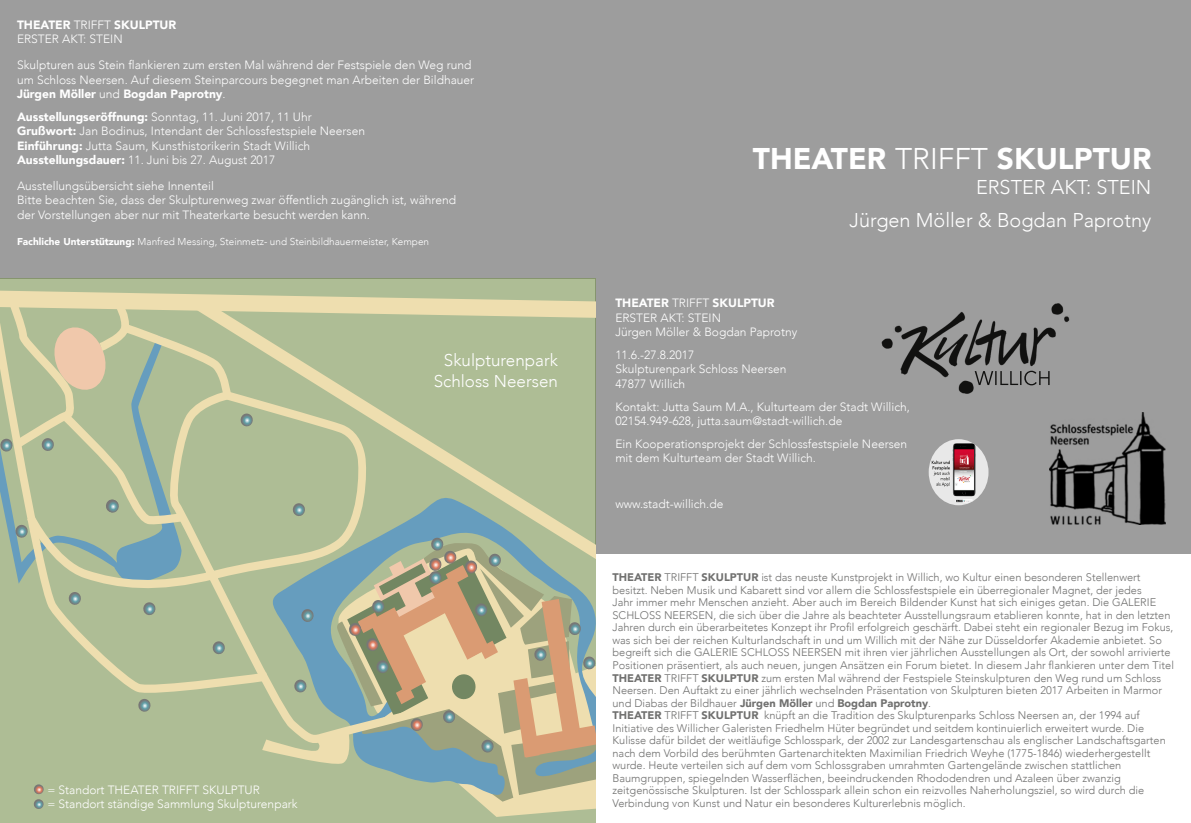
<style>
.page{position:relative;width:1191px;height:823px;background:#fff}
.page>*{position:absolute;margin:0;border:0;box-sizing:border-box;transform-origin:0 0}
.t1{font:900 29.9px "Avenir";color:#fff}
.t2{font:300 19.9px/33.4px "Avenir";color:#fff;text-align:right}
.t3{font:300 17px/20.4px "Avenir";color:#fff;text-align:center}
.t4{font:300 12px/14.4px "Avenir";color:#fff}
.t5{font:300 11px/12.5px "Avenir";color:#70706f}
.t6{font:300 10px "Avenir";color:#fff}
.s1{font-weight:900}
.s2{font-weight:300}
</style>
<div class="page">
<div style="left:595px;top:0;width:596px;height:553px;background:#9d9d9d"></div>
<div style="left:0;top:0;width:595px;height:278px;background:#9d9d9d"></div>
<svg style="left:0;top:278px;width:595px;height:544px;background:#aab991"></svg>
<svg style="left:333px;top:809px;width:262px;height:7px;background:#bbc49a"></svg>
<svg style="left:0;top:281px;width:596px;height:528px;background:#b2bc99"></svg>
<img style="left:1050px;top:412px;width:116px;height:112px">
<img style="left:900px;top:312px;width:156px;height:66px">
<img style="left:958px;top:380px;width:16px;height:14px">
<svg style="left:974px;top:370px;width:75px;height:15px"></svg>
<img style="left:1051px;top:303px;width:13px;height:12px">
<svg style="left:882px;top:324px;width:20px;height:25px"></svg>
<svg style="left:1064px;top:316px;width:5px;height:6px"></svg>
<img style="left:928px;top:439px;width:60px;height:66px">
<p class="t4" style="left:17px;top:18px;width:161px"><span class="s1">THEATER</span> TRIFFT <span class="s1">SKULPTUR<br></span>ERSTER AKT: STEIN</p>
<p class="t4" style="left:17px;top:58px;width:459px">Skulpturen aus Stein flankieren zum ersten Mal während der Festspiele den Weg rund um Schloss Neersen. Auf diesem Steinparcours begegnet man Arbeiten der Bildhauer<br><span class="s1">Jürgen Möller</span> und <span class="s1">Bogdan Paprotny</span>.</p>
<p class="t4" style="left:17px;top:110px;width:349px"><span class="s1">Ausstellungseröffnung:</span> Sonntag, 11. Juni 2017, 11 Uhr <span class="s1">Grußwort:</span> Jan Bodinus, Intendant der Schlossfestspiele Neersen <span class="s1">Einführung:</span> Jutta Saum, Kunsthistorikerin Stadt Willich <span class="s1">Ausstellungsdauer:</span> 11. Juni bis 27. August 2017</p>
<p class="t4" style="left:17px;top:178px;width:440px">Ausstellungsübersicht siehe Innenteil<br>Bitte beachten Sie, dass der Skulpturenweg zwar öffentlich zugänglich ist, während der Vorstellungen aber nur mit Theaterkarte besucht werden kann.</p>
<p class="t6" style="left:17px;top:236px;width:413px"><span class="s1">Fachliche Unterstützung:</span> Manfred Messing, Steinmetz- und Steinbildhauermeister, Kempen</p>
<h3 class="t3" style="left:434px;top:350px;width:126px">Skulpturenpark<br>Schloss Neersen</h3>
<p class="t4" style="left:47px;top:782px;width:252px">= Standort THEATER TRIFFT SKULPTUR<br>= Standort ständige Sammlung Skulpturenpark</p>
<h1 class="t1" style="left:753px;top:133px;width:400px">THEATER <span class="s2">TRIFFT</span> SKULPTUR</h1>
<h2 class="t2" style="left:849px;top:170px;width:303px">ERSTER AKT: STEIN<br>Jürgen Möller &amp; Bogdan Paprotny</h2>
<p class="t4" style="left:615px;top:295px;width:183px"><span class="s1">THEATER</span> TRIFFT <span class="s1">SKULPTUR<br></span>ERSTER AKT: STEIN<br>Jürgen Möller &amp; Bogdan Paprotny</p>
<p class="t4" style="left:615px;top:347px;width:173px">11.6.-27.8.2017<br>Skulpturenpark Schloss Neersen<br>47877 Willich</p>
<p class="t4" style="left:615px;top:399px;width:296px">Kontakt: Jutta Saum M.A., Kulturteam der Stadt Willich,<br>02154.949-628, jutta.saum@stadt-willich.de</p>
<p class="t4" style="left:615px;top:436px;width:293px">Ein Kooperationsprojekt der Schlossfestspiele Neersen mit dem Kulturteam der Stadt Willich.</p>
<p class="t4" style="left:615px;top:496px;width:110px">www.stadt-willich.de</p>
<p class="t5" style="left:612px;top:571px;width:563px"><span class="s1">THEATER</span> TRIFFT <span class="s1">SKULPTUR</span> ist das neuste Kunstprojekt in Willich, wo Kultur einen besonderen Stellenwert besitzt. Neben Musik und Kabarett sind vor allem die Schlossfestspiele ein überregionaler Magnet, der jedes<br>Jahr immer mehr Menschen anzieht. Aber auch im Bereich Bildender Kunst hat sich einiges getan. Die GALERIE SCHLOSS NEERSEN, die sich über die Jahre als beachteter Ausstellungsraum etablieren konnte, hat in den letzten Jahren durch ein überarbeitetes Konzept ihr Profil erfolgreich geschärft. Dabei steht ein regionaler Bezug im Fokus, was sich bei der reichen Kulturlandschaft in und um Willich mit der Nähe zur Düsseldorfer Akademie anbietet. So begreift sich die GALERIE SCHLOSS NEERSEN mit ihren vier jährlichen Ausstellungen als Ort, der sowohl arrivierte Positionen präsentiert, als auch neuen, jungen Ansätzen ein Forum bietet. In diesem Jahr flankieren unter dem Titel <span class="s1">THEATER</span> TRIFFT <span class="s1">SKULPTUR</span> zum ersten Mal während der Festspiele Steinskulpturen den Weg rund um Schloss Neersen. Den Auftakt zu einer jährlich wechselnden Präsentation von Skulpturen bieten 2017 Arbeiten in Marmor und Diabas der Bildhauer <span class="s1">Jürgen Möller</span> und <span class="s1">Bogdan Paprotny</span>.<br><span class="s1">THEATER</span> TRIFFT <span class="s1">SKULPTUR</span> knüpft an die Tradition des Skulpturenparks Schloss Neersen an, der 1994 auf Initiative des Willicher Galeristen Friedhelm Hüter begründet und seitdem kontinuierlich erweitert wurde. Die Kulisse dafür bildet der weitläufige Schlosspark, der 2002 zur Landesgartenschau als englischer Landschaftsgarten nach dem Vorbild des berühmten Gartenarchitekten Maximilian Friedrich Weyhe (1775-1846) wiederhergestellt wurde. Heute verteilen sich auf dem vom Schlossgraben umrahmten Gartengelände zwischen stattlichen Baumgruppen, spiegelnden Wasserflächen, beeindruckenden Rhododendren und Azaleen über zwanzig zeitgenössische Skulpturen. Ist der Schlosspark allein schon ein reizvolles Naherholungsziel, so wird durch die Verbindung von Kunst und Natur ein besonderes Kulturerlebnis möglich.</p>
</div>
